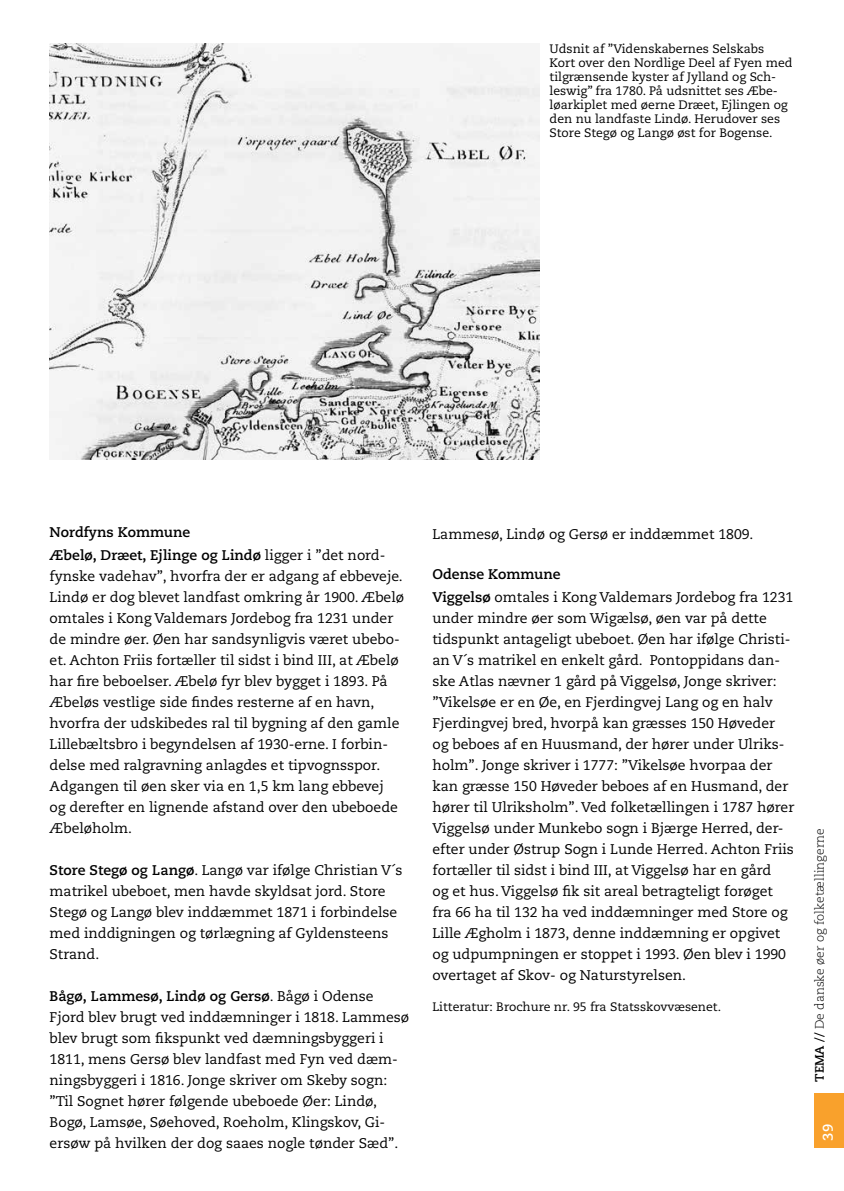
<style>
.page{position:relative;width:844px;height:1191px;background:#fff}
.page>*{position:absolute;margin:0;border:0;box-sizing:border-box;transform-origin:0 0}
.t1{font:14px/21px "Caecilia LT Std";color:#000}
.t2{font:700 14px/22.8px "Caecilia LT Std";color:#000}
.t3{font:700 14px "Caecilia LT Std";color:#fff}
.t4{font:12.25px/14px "Caecilia LT Std";color:#000}
.t5{font:300 12.25px "Caecilia LT Std";color:#000}
.s1{font-weight:400}
.s2{font-weight:700}
</style>
<div class="page">
<div style="left:814px;top:1093px;width:29px;height:55px;background:#f9a12c"></div>
<img style="left:50px;top:43px;width:489px;height:416px">
<p class="t4" style="left:549px;top:42px;width:244px">Udsnit af ”Videnskabernes Selskabs Kort over den Nordlige Deel af Fyen med tilgrænsende kyster af Jylland og Sch&shy;leswig” fra 1780. På udsnittet ses Æbe&shy;løarkiplet med øerne Dræet, Ejlingen og den nu landfaste Lindø. Herudover ses Store Stegø og Langø øst for Bogense.</p>
<p class="t2" style="left:50px;top:521px;width:337px">Nordfyns Kommune<br>Æbelø, Dræet, Ejlinge og Lindø <span class="s1">ligger i ”det nord-</span></p>
<p class="t1" style="left:50px;top:565px;width:356px">fynske vadehav”, hvorfra der er adgang af ebbeveje.<br>Lindø er dog blevet landfast omkring år 1900. Æbelø omtales i Kong Valdemars Jordebog fra 1231 under de mindre øer. Øen har sandsynligvis været ubebo&shy;et. Achton Friis fortæller til sidst i bind III, at Æbelø har fire beboelser. Æbelø fyr blev bygget i 1893. På Æbeløs vestlige side findes resterne af en havn, hvorfra der udskibedes ral til bygning af den gamle Lillebæltsbro i begyndelsen af 1930-erne. I forbin&shy;delse med ralgravning anlagdes et tipvognsspor.<br>Adgangen til øen sker via en 1,5 km lang ebbevej<br>og derefter en lignende afstand over den ubeboede Æbeløholm.</p>
<p class="t1" style="left:50px;top:859px;width:354px"><span class="s2">Store Stegø og Langø</span>. Langø var ifølge Christian V´s matrikel ubeboet, men havde skyldsat jord. Store Stegø og Langø blev inddæmmet 1871 i forbindelse med inddigningen og tørlægning af Gyldensteens Strand.</p>
<p class="t1" style="left:50px;top:985px;width:361px"><span class="s2">Bågø, Lammesø, Lindø og Gersø</span>. Bågø i Odense Fjord blev brugt ved inddæmninger i 1818. Lammesø blev brugt som fikspunkt ved dæmningsbyggeri i 1811, mens Gersø blev landfast med Fyn ved dæm&shy;ningsbyggeri i 1816. Jonge skriver om Skeby sogn: ”Til Sognet hører følgende ubeboede Øer: Lindø, Bogø, Lamsøe, Søehoved, Roeholm, Klingskov, Gi&shy;ersøw på hvilken der dog saaes nogle tønder Sæd”.</p>
<p class="t1" style="left:432px;top:523px;width:322px">Lammesø, Lindø og Gersø er inddæmmet 1809.</p>
<p class="t1" style="left:432px;top:563px;width:362px;line-height:22.8px"><span class="s2">Odense Kommune<br>Viggelsø</span> omtales i Kong Valdemars Jordebog fra 1231</p>
<p class="t1" style="left:432px;top:607px;width:363px">under mindre øer som Wigælsø, øen var på dette tidspunkt antageligt ubeboet. Øen har ifølge Christi&shy;an V´s matrikel en enkelt gård. Pontoppidans dan&shy;ske Atlas nævner 1 gård på Viggelsø, Jonge skriver: ”Vikelsøe er en Øe, en Fjerdingvej Lang og en halv Fjerdingvej bred, hvorpå kan græsses 150 Høveder og beboes af en Huusmand, der hører under Ulriks&shy;holm”. Jonge skriver i 1777: ”Vikelsøe hvorpaa der kan græsse 150 Høveder beboes af en Husmand, der hører til Ulriksholm”. Ved folketællingen i 1787 hører Viggelsø under Munkebo sogn i Bjærge Herred, der&shy;efter under Østrup Sogn i Lunde Herred. Achton Friis fortæller til sidst i bind III, at Viggelsø har en gård<br>og et hus. Viggelsø fik sit areal betragteligt forøget fra 66 ha til 132 ha ved inddæmninger med Store og Lille Ægholm i 1873, denne inddæmning er opgivet og udpumpningen er stoppet i 1993. Øen blev i 1990 overtaget af Skov- og Naturstyrelsen.</p>
<p class="t4" style="left:432px;top:1000px;width:290px">Litteratur: Brochure nr. 95 fra Statsskovvæsenet.</p>
<p class="t5" style="left:812px;top:1081px;width:255px;rotate:-90deg"><span class="s2">TEMA //</span> De danske øer og folketællingerne</p>
<p class="t3" style="left:819px;top:1140px;width:18px;rotate:-90deg">39</p>
</div>
